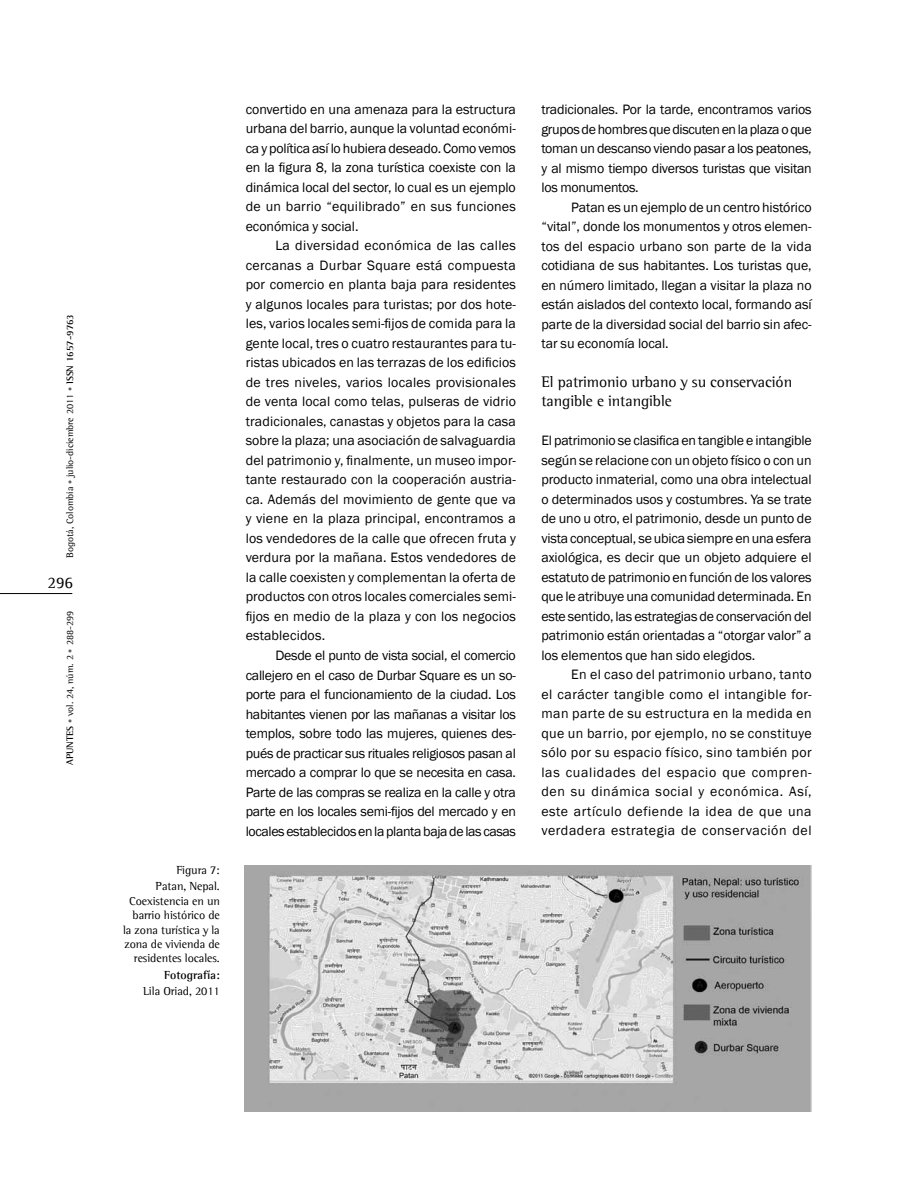
<style>
.page{position:relative;width:918px;height:1188px;background:#fff}
.page>*{position:absolute;margin:0;border:0;box-sizing:border-box;transform-origin:0 0}
.t1{font:16.5px "Agfa Rotis Semi Serif";color:#000}
.t2{font:15.75px/19.5px "Agfa Rotis Semi Serif";letter-spacing:-.005em;color:#000}
.t3{font:13.95px/19.5px "Franklin Gothic";letter-spacing:-.005em;color:#000;text-align:justify}
.t4{font:12px/14.4px "Agfa Rotis Semi Serif";letter-spacing:-.005em;color:#000;text-align:right}
.t5{font:700 12px "Agfa Rotis Semi Serif";letter-spacing:-.005em;color:#000}
.t6{font:9.75px "Agfa Rotis Semi Serif";color:#000}
.s1{font-size:8.25px;color:#636466}
.s2{font-weight:700}
</style>
<div class="page">
<hr style="left:0;top:593px;width:72px;height:1px;background:#000">
<img style="left:245px;top:865px;width:567px;height:246px">
<p class="t6" style="left:64px;top:558px;width:245px;rotate:-90deg">Bogotá, Colombia <span class="s1">•</span> julio-diciembre 2011 <span class="s1">•</span> <span class="s2">ISSN 1657-9763</span></p>
<p class="t1" style="left:48px;top:573px;width:27px">296</p>
<p class="t6" style="left:64px;top:765px;width:155px;rotate:-90deg"><span class="s2">APUNTES</span> <span class="s1">•</span> vol. 24, núm. 2 <span class="s1">•</span> 288-299</p>
<p class="t4" style="left:156px;top:862px;width:66px;line-height:16.5px">Figura 7:<br>Patan, Nepal.</p>
<p class="t4" style="left:123px;top:894px;width:98px">Coexistencia en un barrio histórico de la zona turística y la zona de vivienda de residentes locales.</p>
<p class="t5" style="left:164px;top:968px;width:57px">Fotografía:</p>
<p class="t4" style="left:143px;top:984px;width:78px">Lila Oriad, 2011</p>
<p class="t3" style="left:246px;top:100px;width:272px">convertido en una amenaza para la estructura urbana del barrio, aunque la voluntad económi&shy;ca y política así lo hubiera deseado. Como vemos en la figura 8, la zona turística coexiste con la dinámica local del sector, lo cual es un ejemplo de un barrio “equilibrado” en sus funciones económica y social.</p>
<p class="t3" style="left:246px;top:236px;width:272px;text-indent:30px">La diversidad económica de las calles cercanas a Durbar Square está compuesta por comercio en planta baja para residentes y algunos locales para turistas; por dos hote&shy;les, varios locales semi-fijos de comida para la gente local, tres o cuatro restaurantes para tu&shy;ristas ubicados en las terrazas de los edificios de tres niveles, varios locales provisionales de venta local como telas, pulseras de vidrio tradicionales, canastas y objetos para la casa sobre la plaza; una asociación de salvaguardia del patrimonio y, finalmente, un museo impor&shy;tante restaurado con la cooperación austria&shy;ca. Además del movimiento de gente que va y viene en la plaza principal, encontramos a los vendedores de la calle que ofrecen fruta y verdura por la mañana. Estos vendedores de la calle coexisten y complementan la oferta de productos con otros locales comerciales semi&shy;fijos en medio de la plaza y con los negocios establecidos.</p>
<p class="t3" style="left:246px;top:646px;width:272px;text-indent:30px">Desde el punto de vista social, el comercio callejero en el caso de Durbar Square es un so&shy;porte para el funcionamiento de la ciudad. Los habitantes vienen por las mañanas a visitar los templos, sobre todo las mujeres, quienes des&shy;pués de practicar sus rituales religiosos pasan al mercado a comprar lo que se necesita en casa.<br>Parte de las compras se realiza en la calle y otra parte en los locales semi-fijos del mercado y en locales establecidos en la planta baja de las casas</p>
<p class="t3" style="left:541px;top:100px;width:272px">tradicionales. Por la tarde, encontramos varios grupos de hombres que discuten en la plaza o que toman un descanso viendo pasar a los peatones, y al mismo tiempo diversos turistas que visitan los monumentos.</p>
<p class="t3" style="left:541px;top:197px;width:272px;text-indent:30px">Patan es un ejemplo de un centro histórico “vital”, donde los monumentos y otros elemen&shy;tos del espacio urbano son parte de la vida cotidiana de sus habitantes. Los turistas que, en número limitado, llegan a visitar la plaza no están aislados del contexto local, formando así parte de la diversidad social del barrio sin afec&shy;tar su economía local.</p>
<p class="t2" style="left:541px;top:372px;width:252px">El patrimonio urbano y su conservación tangible e intangible</p>
<p class="t3" style="left:541px;top:431px;width:272px">El patrimonio se clasifica en tangible e intangible según se relacione con un objeto físico o con un producto inmaterial, como una obra intelectual o determinados usos y costumbres. Ya se trate de uno u otro, el patrimonio, desde un punto de vista conceptual, se ubica siempre en una esfera axiológica, es decir que un objeto adquiere el estatuto de patrimonio en función de los valores que le atribuye una comunidad determinada. En este sentido, las estrategias de conservación del patrimonio están orientadas a “otorgar valor” a los elementos que han sido elegidos.</p>
<p class="t3" style="left:541px;top:665px;width:272px;text-indent:30px">En el caso del patrimonio urbano, tanto el carácter tangible como el intangible for&shy;man parte de su estructura en la medida en que un barrio, por ejemplo, no se constituye sólo por su espacio físico, sino también por las cualidades del espacio que compren&shy;den su dinámica social y económica. Así, este artículo defiende la idea de que una verdadera estrategia de conservación del</p>
</div>
